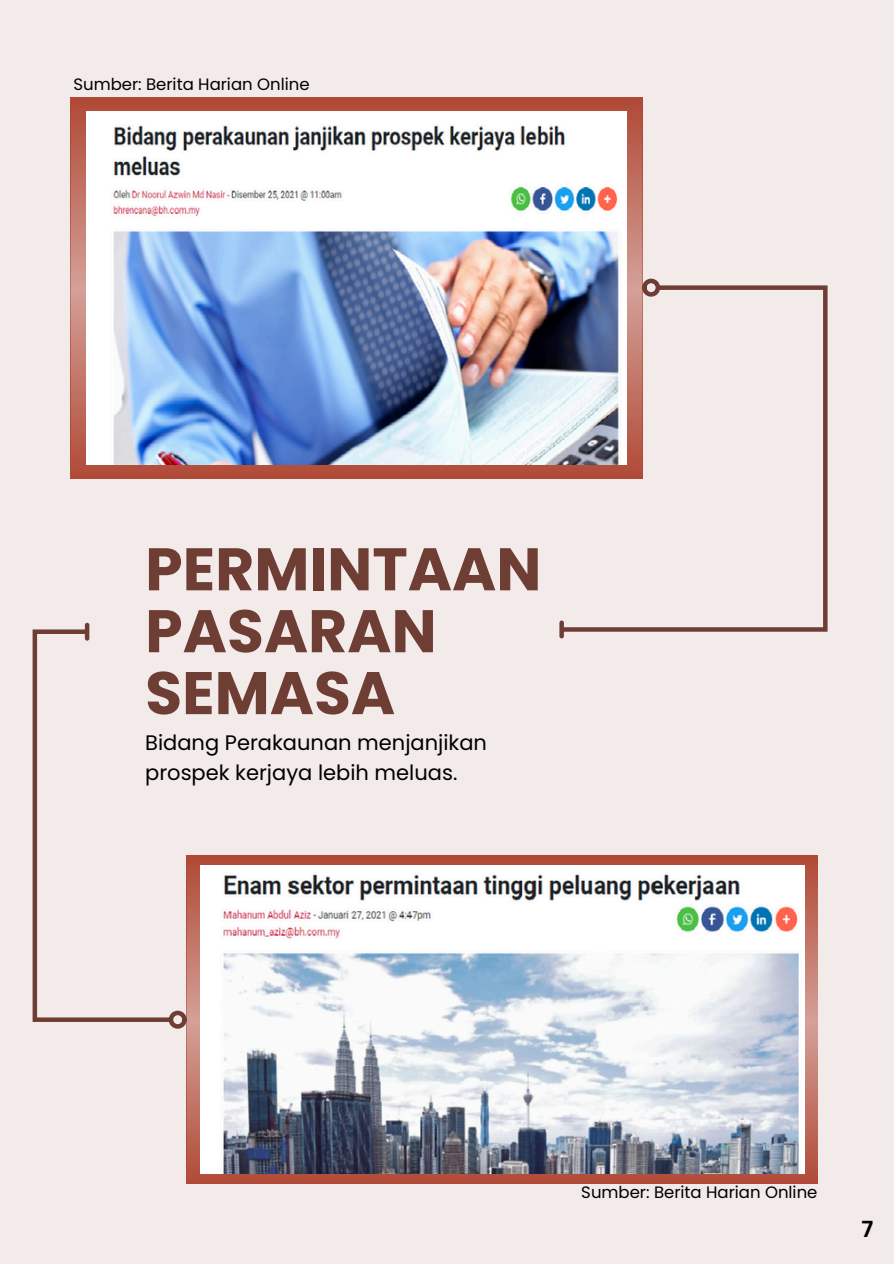
<style>
.page{position:relative;width:894px;height:1264px;background:#fff}
.page>*{position:absolute;margin:0;border:0;box-sizing:border-box;transform-origin:0 0}
.t1{font:700 60px/61.8px "Poppins";color:#6e3e35}
.t2{font:700 22.5px "Canva Sans";color:#000}
.t3{font:21px/29.2px "Poppins";color:#000}
.t4{font:16.5px "Poppins";color:#000}
</style>
<div class="page">
<div style="left:0;top:0;width:893px;height:1263px;background:#f3eaea"></div>
<svg style="left:71px;top:97px;width:571px;height:381px;background:#bb6556"></svg>
<img style="left:87px;top:112px;width:538px;height:352px">
<svg style="left:187px;top:855px;width:630px;height:328px;background:#b65f4f"></svg>
<img style="left:200px;top:865px;width:604px;height:308px">
<svg style="left:558px;top:283px;width:270px;height:351px"></svg>
<svg style="left:559px;top:622px;width:4px;height:14px"></svg>
<div style="left:642px;top:279px;width:18px;height:18px;border:4px solid #6e3e35;border-radius:50%"></div>
<svg style="left:32px;top:627px;width:138px;height:397px"></svg>
<div style="left:169px;top:1010px;width:18px;height:18px;border:4px solid #6e3e35;border-radius:50%"></div>
<hr style="left:85px;top:625px;width:4px;height:13px;background:#6e3e35">
<p class="t4" style="left:73px;top:72px;width:238px">Sumber: Berita Harian Online</p>
<h1 class="t1" style="left:145px;top:538px;width:397px">PERMINTAAN<br>PASARAN<br>SEMASA</h1>
<h2 class="t3" style="left:145px;top:728px;width:343px">Bidang Perakaunan menjanjikan prospek kerjaya lebih meluas.</h2>
<p class="t4" style="left:581px;top:1180px;width:238px">Sumber: Berita Harian Online</p>
<p class="t2" style="left:861px;top:1213px;width:13px">7</p>
</div>
